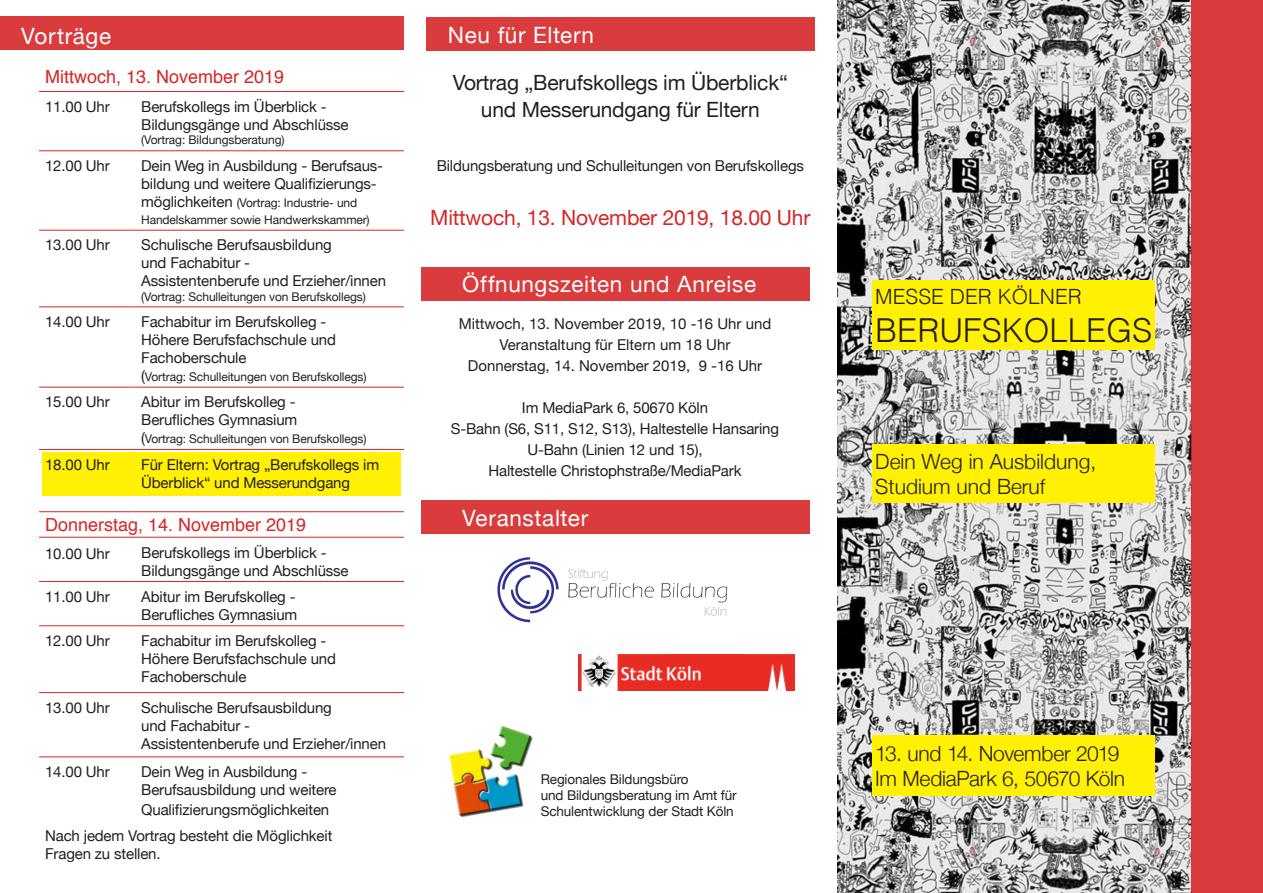
<style>
.page{position:relative;width:1263px;height:893px;background:#fff}
.page>*{position:absolute;margin:0;border:0;box-sizing:border-box;transform-origin:0 0}
.t1{font:300 33px "Helvetica";color:#231f20}
.Überschirft2{font:22.5px "Helvetica Neue";letter-spacing:.03em;color:#fff}
.Fließtext_tabelle{font:300 21px "Helvetica Neue";letter-spacing:-.005em;color:#231f20}
.Fließtext_tabelle-2{font:21px "Helvetica Neue";letter-spacing:-.01em;color:#231f20}
.Fließtext_tabelle-3{font:21px "Helvetica Neue";letter-spacing:-.01em;color:#d62627}
.t2{font:300 21px "Helvetica";color:#231f20}
.überschrift_4{font:18px "Helvetica";color:#d62627}
.Fließtext_tabelle-4{font:15px/18px "Helvetica Neue";letter-spacing:-.01em;color:#231f20}
.Fließtext_tabelle-5{font:13.5px/16.2px "Helvetica Neue";letter-spacing:-.01em;color:#231f20}
.Fließtext_tabelle-6{font:12px/17.1px "Helvetica Neue";letter-spacing:-.01em;color:#231f20}
.s1{font-size:15px}
</style>
<div class="page">
<div style="left:43px;top:452px;width:358px;height:43px;background:#fff101"></div>
<img style="left:579px;top:654px;width:216px;height:36px">
<img style="left:497px;top:557px;width:231px;height:66px">
<img style="left:838px;top:0;width:354px;height:893px">
<div style="left:872px;top:736px;width:283px;height:60px;background:#fff101"></div>
<div style="left:0;top:17px;width:404px;height:33px;background:#da3c3d"></div>
<div style="left:1192px;top:0;width:71px;height:893px;background:#da3c3d"></div>
<svg style="left:966px;top:401px;width:66px;height:43px;background:#aeaeae"></svg>
<div style="left:872px;top:444px;width:283px;height:58px;background:#fff101"></div>
<div style="left:872px;top:280px;width:283px;height:70px;background:#fff101"></div>
<hr style="left:39px;top:91px;width:96px;height:1px;background:#d62627">
<hr style="left:135px;top:91px;width:269px;height:1px;background:#d62627">
<hr style="left:39px;top:150px;width:96px;height:1px;background:#d62627">
<hr style="left:135px;top:150px;width:269px;height:1px;background:#d62627">
<hr style="left:39px;top:230px;width:96px;height:1px;background:#d62627">
<hr style="left:135px;top:230px;width:269px;height:1px;background:#d62627">
<hr style="left:39px;top:306px;width:96px;height:1px;background:#d62627">
<hr style="left:135px;top:306px;width:269px;height:1px;background:#d62627">
<hr style="left:39px;top:387px;width:96px;height:1px;background:#d62627">
<hr style="left:135px;top:387px;width:269px;height:1px;background:#d62627">
<hr style="left:39px;top:449px;width:96px;height:1px;background:#d62627">
<hr style="left:135px;top:449px;width:269px;height:1px;background:#d62627">
<hr style="left:39px;top:511px;width:96px;height:1px;background:#d62627">
<hr style="left:135px;top:511px;width:269px;height:1px;background:#d62627">
<hr style="left:39px;top:537px;width:96px;height:1px;background:#d62627">
<hr style="left:135px;top:537px;width:269px;height:1px;background:#d62627">
<hr style="left:39px;top:581px;width:96px;height:1px;background:#d62627">
<hr style="left:135px;top:581px;width:269px;height:1px;background:#d62627">
<hr style="left:39px;top:625px;width:96px;height:1px;background:#d62627">
<hr style="left:135px;top:625px;width:269px;height:1px;background:#d62627">
<hr style="left:39px;top:692px;width:96px;height:1px;background:#d62627">
<hr style="left:135px;top:692px;width:269px;height:1px;background:#d62627">
<hr style="left:39px;top:756px;width:96px;height:1px;background:#d62627">
<hr style="left:135px;top:756px;width:269px;height:1px;background:#d62627">
<div style="left:426px;top:17px;width:388px;height:33px;background:#da3c3d"></div>
<div style="left:421px;top:267px;width:388px;height:33px;background:#da3c3d"></div>
<div style="left:421px;top:501px;width:388px;height:33px;background:#da3c3d"></div>
<img style="left:449px;top:725px;width:84px;height:93px">
<p class="Überschirft2" style="left:21px;top:19px;width:91px">Vorträge</p>
<p class="überschrift_4" style="left:45px;top:63px;width:241px">Mittwoch, 13. November 2019</p>
<p class="Fließtext_tabelle-4" style="left:45px;top:98px;width:66px">11.00 Uhr</p>
<p class="Fließtext_tabelle-4" style="left:141px;top:98px;width:209px">Berufskollegs im Überblick -<br>Bildungsgänge und Abschlüsse</p>
<p class="Fließtext_tabelle-6" style="left:141px;top:132px;width:145px">(Vortrag: Bildungsberatung)</p>
<p class="Fließtext_tabelle-4" style="left:45px;top:158px;width:66px">12.00 Uhr</p>
<p class="Fließtext_tabelle-4" style="left:141px;top:158px;width:243px">Dein Weg in Ausbildung - Berufsaus&shy;bildung und weitere Qualifizierungs-</p>
<p class="Fließtext_tabelle-6" style="left:141px;top:195px;width:230px"><span class="s1">möglichkeiten</span> (Vortrag: Industrie- und<br>Handelskammer sowie Handwerkskammer)</p>
<p class="Fließtext_tabelle-4" style="left:45px;top:237px;width:66px">13.00 Uhr</p>
<p class="Fließtext_tabelle-4" style="left:141px;top:237px;width:192px">Schulische Berufsausbildung</p>
<p class="Fließtext_tabelle-4" style="left:141px;top:255px;width:110px">und Fachabitur -</p>
<p class="Fließtext_tabelle-4" style="left:141px;top:273px;width:246px">Assistentenberufe und Erzieher/innen</p>
<p class="Fließtext_tabelle-6" style="left:141px;top:289px;width:226px">(Vortrag: Schulleitungen von Berufskollegs)</p>
<p class="Fließtext_tabelle-4" style="left:45px;top:314px;width:66px">14.00 Uhr</p>
<p class="Fließtext_tabelle-4" style="left:141px;top:314px;width:187px">Fachabitur im Berufskolleg -</p>
<p class="Fließtext_tabelle-4" style="left:141px;top:332px;width:196px">Höhere Berufsfachschule und</p>
<p class="Fließtext_tabelle-4" style="left:141px;top:350px;width:107px">Fachoberschule</p>
<p class="Fließtext_tabelle-6" style="left:141px;top:369px;width:227px"><span class="s1">(</span>Vortrag: Schulleitungen von Berufskollegs)</p>
<p class="Fließtext_tabelle-4" style="left:45px;top:394px;width:66px">15.00 Uhr</p>
<p class="Fließtext_tabelle-4" style="left:141px;top:394px;width:156px">Abitur im Berufskolleg -</p>
<p class="Fließtext_tabelle-4" style="left:141px;top:412px;width:158px">Berufliches Gymnasium</p>
<p class="Fließtext_tabelle-6" style="left:141px;top:431px;width:227px"><span class="s1">(</span>Vortrag: Schulleitungen von Berufskollegs)</p>
<p class="Fließtext_tabelle-4" style="left:45px;top:456px;width:66px">18.00 Uhr</p>
<p class="Fließtext_tabelle-4" style="left:141px;top:456px;width:239px">Für Eltern: Vortrag „Berufskollegs im<br>Überblick“ und Messerundgang</p>
<p class="überschrift_4" style="left:45px;top:511px;width:263px">Donnerstag, 14. November 2019</p>
<p class="Fließtext_tabelle-4" style="left:45px;top:545px;width:66px">10.00 Uhr</p>
<p class="Fließtext_tabelle-4" style="left:141px;top:544px;width:209px">Berufskollegs im Überblick -<br>Bildungsgänge und Abschlüsse</p>
<p class="Fließtext_tabelle-4" style="left:45px;top:588px;width:66px">11.00 Uhr</p>
<p class="Fließtext_tabelle-4" style="left:141px;top:588px;width:156px">Abitur im Berufskolleg -</p>
<p class="Fließtext_tabelle-4" style="left:141px;top:606px;width:158px">Berufliches Gymnasium</p>
<p class="Fließtext_tabelle-4" style="left:45px;top:633px;width:66px">12.00 Uhr</p>
<p class="Fließtext_tabelle-4" style="left:141px;top:633px;width:187px">Fachabitur im Berufskolleg -</p>
<p class="Fließtext_tabelle-4" style="left:141px;top:651px;width:196px">Höhere Berufsfachschule und</p>
<p class="Fließtext_tabelle-4" style="left:141px;top:669px;width:107px">Fachoberschule</p>
<p class="Fließtext_tabelle-4" style="left:45px;top:699px;width:66px">13.00 Uhr</p>
<p class="Fließtext_tabelle-4" style="left:141px;top:699px;width:192px">Schulische Berufsausbildung</p>
<p class="Fließtext_tabelle-4" style="left:141px;top:717px;width:110px">und Fachabitur -</p>
<p class="Fließtext_tabelle-4" style="left:141px;top:735px;width:246px">Assistentenberufe und Erzieher/innen</p>
<p class="Fließtext_tabelle-4" style="left:45px;top:764px;width:66px">14.00 Uhr</p>
<p class="Fließtext_tabelle-4" style="left:141px;top:764px;width:197px">Dein Weg in Ausbildung -<br>Berufsausbildung und weitere</p>
<p class="Fließtext_tabelle-4" style="left:141px;top:801px;width:190px">Qualifizierungsmöglichkeiten</p>
<p class="Fließtext_tabelle-4" style="left:45px;top:828px;width:289px">Nach jedem Vortrag besteht die Möglichkeit</p>
<p class="Fließtext_tabelle-4" style="left:45px;top:846px;width:117px">Fragen zu stellen.</p>
<p class="Überschirft2" style="left:448px;top:19px;width:148px">Neu für Eltern</p>
<p class="Fließtext_tabelle-2" style="left:453px;top:68px;width:337px">Vortrag „Berufskollegs im Überblick“</p>
<p class="Fließtext_tabelle-2" style="left:481px;top:95px;width:280px">und Messerundgang für Eltern</p>
<p class="Fließtext_tabelle-4" style="left:437px;top:158px;width:369px">Bildungsberatung und Schulleitungen von Berufskollegs</p>
<p class="Fließtext_tabelle-3" style="left:430px;top:203px;width:382px">Mittwoch, 13. November 2019, 18.00 Uhr</p>
<p class="Überschirft2" style="left:462px;top:268px;width:295px">Öffnungszeiten und Anreise</p>
<p class="Fließtext_tabelle-4" style="left:459px;top:316px;width:314px">Mittwoch, 13. November 2019, 10 -16 Uhr und</p>
<p class="Fließtext_tabelle-4" style="left:499px;top:337px;width:232px">Veranstaltung für Eltern um 18 Uhr</p>
<p class="Fließtext_tabelle-4" style="left:468px;top:358px;width:296px">Donnerstag, 14. November 2019, 9 -16 Uhr</p>
<p class="Fließtext_tabelle-4" style="left:522px;top:400px;width:188px">Im MediaPark 6, 50670 Köln</p>
<p class="Fließtext_tabelle-4" style="left:451px;top:421px;width:330px">S-Bahn (S6, S11, S12, S13), Haltestelle Hansaring</p>
<p class="Fließtext_tabelle-4" style="left:527px;top:442px;width:177px">U-Bahn (Linien 12 und 15),</p>
<p class="Fließtext_tabelle-4" style="left:488px;top:463px;width:254px">Haltestelle Christophstraße/MediaPark</p>
<p class="Überschirft2" style="left:462px;top:501px;width:128px">Veranstalter</p>
<p class="Fließtext_tabelle-5" style="left:541px;top:772px;width:149px">Regionales Bildungsbüro</p>
<p class="Fließtext_tabelle-5" style="left:541px;top:788px;width:197px">und Bildungsberatung im Amt für<br>Schulentwicklung der Stadt Köln</p>
<p class="t2" style="left:875px;top:279px;width:208px">MESSE DER KÖLNER</p>
<p class="t1" style="left:875px;top:302px;width:278px">BERUFSKOLLEGS</p>
<p class="Fließtext_tabelle" style="left:875px;top:445px;width:222px">Dein Weg in Ausbildung,</p>
<p class="Fließtext_tabelle" style="left:875px;top:470px;width:171px">Studium und Beruf</p>
<p class="Fließtext_tabelle" style="left:875px;top:736px;width:246px">13. und 14. November 2019</p>
<p class="Fließtext_tabelle" style="left:875px;top:762px;width:251px">Im MediaPark 6, 50670 Köln</p>
</div>
